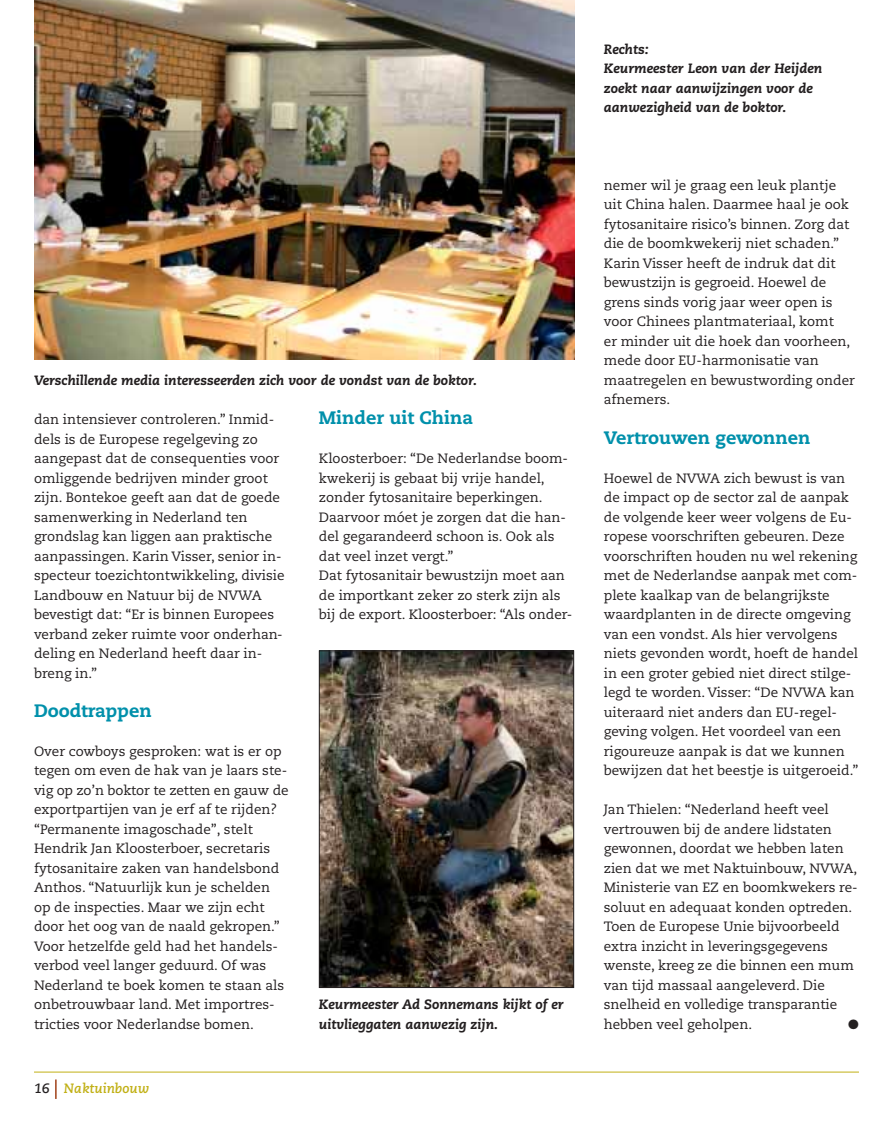
<style>
.page{position:relative;width:893px;height:1127px;background:#fff}
.page>*{position:absolute;margin:0;border:0;box-sizing:border-box;transform-origin:0 0}
.t1{font:800 18px "Caecilia";color:#0090ab}
.t2{font:13.5px/19.5px "Caecilia";color:#231f20}
.t3{font:italic 800 13.5px/19.5px "Caecilia";color:#231f20}
.t4{font:italic 700 13.5px "Caecilia";color:#c1b015}
.t5{font:13.5px "Zapf Dingbats";color:#231f20}
.s1{color:#231f20}
</style>
<div class="page">
<hr style="left:34px;top:1071px;width:825px;height:1px;background:#c1b015">
<hr style="left:55px;top:1079px;width:2px;height:20px;background:#a04119">
<img style="left:34px;top:0;width:540px;height:360px">
<img style="left:321px;top:652px;width:251px;height:334px">
<div style="left:319px;top:650px;width:255px;height:338px;border:1px solid #231f20"></div>
<p class="t3" style="left:34px;top:372px;width:445px">Verschillende media interesseerden zich voor de vondst van de boktor.</p>
<p class="t2" style="left:34px;top:411px;width:252px">dan intensiever controleren.” Inmid&shy;dels is de Europese regelgeving zo aangepast dat de consequenties voor omliggende bedrijven minder groot zijn. Bontekoe geeft aan dat de goede samenwerking in Nederland ten grondslag kan liggen aan praktische aanpassingen. Karin Visser, senior in&shy;specteur toezichtontwikkeling, divisie Landbouw en Natuur bij de NVWA bevestigt dat: “Er is binnen Europees verband zeker ruimte voor onderhan&shy;deling en Nederland heeft daar in&shy;breng in.”</p>
<h1 class="t1" style="left:34px;top:703px;width:119px">Doodtrappen</h1>
<p class="t2" style="left:34px;top:742px;width:256px">Over cowboys gesproken: wat is er op tegen om even de hak van je laars ste&shy;vig op zo’n boktor te zetten en gauw de exportpartijen van je erf af te rijden? “Permanente imagoschade”, stelt Hendrik Jan Kloosterboer, secretaris fytosanitaire zaken van handelsbond Anthos. “Natuurlijk kun je schelden op de inspecties. Maar we zijn echt door het oog van de naald gekropen.” Voor hetzelfde geld had het handels&shy;verbod veel langer geduurd. Of was Nederland te boek komen te staan als onbetrouwbaar land. Met importres&shy;tricties voor Nederlandse bomen.</p>
<p class="t4" style="left:34px;top:1082px;width:117px"><span class="s1">16</span> Naktuinbouw</p>
<h1 class="t1" style="left:319px;top:410px;width:156px">Minder uit China</h1>
<p class="t2" style="left:319px;top:450px;width:255px">Kloosterboer: “De Nederlandse boom&shy;kwekerij is gebaat bij vrije handel, zonder fytosanitaire beperkingen.<br>Daarvoor móet je zorgen dat die han&shy;del gegarandeerd schoon is. Ook als dat veel inzet vergt.”<br>Dat fytosanitair bewustzijn moet aan de importkant zeker zo sterk zijn als bij de export. Kloosterboer: “Als onder-</p>
<p class="t3" style="left:319px;top:996px;width:246px">Keurmeester Ad Sonnemans kijkt of er uitvlieggaten aanwezig zijn.</p>
<p class="t3" style="left:604px;top:40px;width:220px">Rechts:<br>Keurmeester Leon van der Heijden zoekt naar aanwijzingen voor de aanwezigheid van de boktor.</p>
<p class="t2" style="left:604px;top:177px;width:253px">nemer wil je graag een leuk plantje uit China halen. Daarmee haal je ook fytosanitaire risico’s binnen. Zorg dat die de boomkwekerij niet schaden.” Karin Visser heeft de indruk dat dit bewustzijn is gegroeid. Hoewel de grens sinds vorig jaar weer open is voor Chinees plantmateriaal, komt<br>er minder uit die hoek dan voorheen, mede door EU-harmonisatie van maatregelen en bewustwording onder afnemers.</p>
<h1 class="t1" style="left:604px;top:430px;width:208px">Vertrouwen gewonnen</h1>
<p class="t2" style="left:604px;top:469px;width:256px">Hoewel de NVWA zich bewust is van de impact op de sector zal de aanpak de volgende keer weer volgens de Eu&shy;ropese voorschriften gebeuren. Deze voorschriften houden nu wel rekening met de Nederlandse aanpak met com&shy;plete kaalkap van de belangrijkste waardplanten in de directe omgeving van een vondst. Als hier vervolgens niets gevonden wordt, hoeft de handel in een groter gebied niet direct stilge&shy;legd te worden. Visser: “De NVWA kan uiteraard niet anders dan EU-regel&shy;geving volgen. Het voordeel van een rigoureuze aanpak is dat we kunnen bewijzen dat het beestje is uitgeroeid.”</p>
<p class="t2" style="left:604px;top:801px;width:255px">Jan Thielen: “Nederland heeft veel vertrouwen bij de andere lidstaten gewonnen, doordat we hebben laten zien dat we met Naktuinbouw, NVWA, Ministerie van EZ en boomkwekers re&shy;soluut en adequaat konden optreden.<br>Toen de Europese Unie bijvoorbeeld extra inzicht in leveringsgegevens wenste, kreeg ze die binnen een mum van tijd massaal aangeleverd. Die snelheid en volledige transparantie hebben veel geholpen.</p>
<p class="t5" style="left:848px;top:1017px;width:12px">●</p>
</div>
